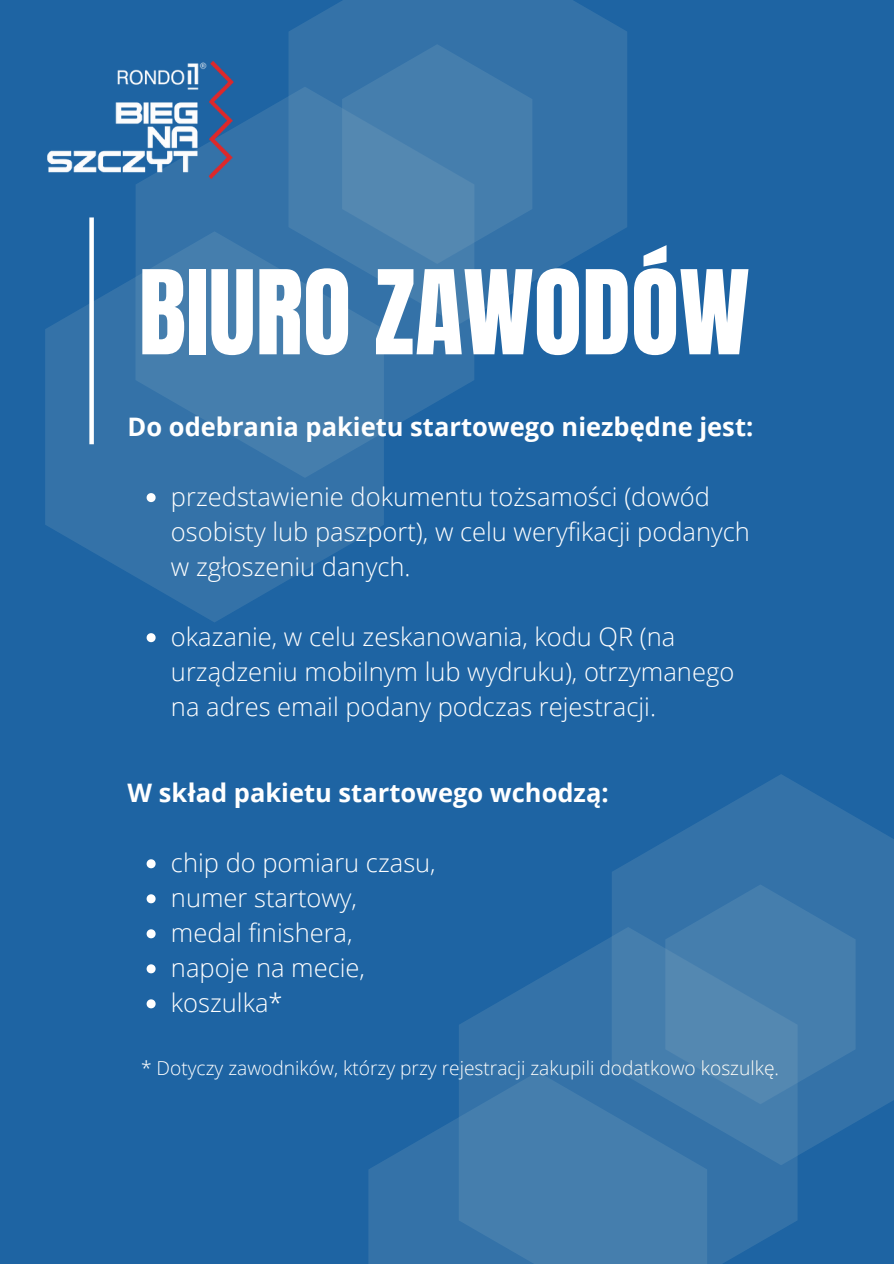
<style>
.page{position:relative;width:894px;height:1264px;background:#fff}
.page>*{position:absolute;margin:0;border:0;box-sizing:border-box;transform-origin:0 0}
.t1{font:99.15px "Anton";color:#fff}
.t2{font:300 25.5px/35px "Open Sans";color:#fff}
.t3{font:700 25.5px "Open Sans";color:#fff}
.t4{font:300 19.2px "Open Sans";color:#fff}
</style>
<div class="page">
<div style="left:0;top:0;width:893px;height:1263px;background:#1e64a3"></div>
<svg style="left:45px;top:278px;width:339px;height:344px;fill:#3472a8"></svg>
<svg style="left:135px;top:97px;width:339px;height:381px;background:#3a76aa"></svg>
<svg style="left:288px;top:0;width:339px;height:325px;background:#3472a8"></svg>
<svg style="left:342px;top:44px;width:190px;height:220px;background:#467fad"></svg>
<div style="left:89px;top:217px;width:5px;height:227px;background:#fff"></div>
<img style="left:47px;top:61px;width:189px;height:119px">
<svg style="left:368px;top:1118px;width:90px;height:145px;fill:#3472a8"></svg>
<svg style="left:458px;top:937px;width:339px;height:326px"></svg>
<svg style="left:611px;top:774px;width:282px;height:391px;fill:#3472a8"></svg>
<svg style="left:665px;top:884px;width:190px;height:220px;background:#467ead"></svg>
<svg style="left:146px;top:493px;width:9px;height:9px"></svg>
<svg style="left:146px;top:633px;width:9px;height:9px"></svg>
<svg style="left:146px;top:859px;width:9px;height:9px"></svg>
<svg style="left:146px;top:894px;width:9px;height:9px"></svg>
<svg style="left:146px;top:929px;width:9px;height:9px"></svg>
<svg style="left:146px;top:964px;width:9px;height:9px"></svg>
<svg style="left:146px;top:999px;width:9px;height:9px"></svg>
<p class="t1" style="left:138px;top:241px;width:612px">BIURO ZAWODÓW</p>
<h2 class="t3" style="left:127px;top:409px;width:627px">Do odebrania pakietu startowego niezbędne jest:</h2>
<p class="t2" style="left:171px;top:478px;width:580px">przedstawienie dokumentu tożsamości (dowód osobisty lub paszport), w celu weryfikacji podanych w zgłoszeniu danych.</p>
<p class="t2" style="left:171px;top:618px;width:564px">okazanie, w celu zeskanowania, kodu QR (na urządzeniu mobilnym lub wydruku), otrzymanego na adres email podany podczas rejestracji.</p>
<h2 class="t3" style="left:127px;top:775px;width:482px">W skład pakietu startowego wchodzą:</h2>
<p class="t2" style="left:171px;top:844px;width:266px">chip do pomiaru czasu,</p>
<p class="t2" style="left:171px;top:879px;width:187px">numer startowy,</p>
<p class="t2" style="left:171px;top:914px;width:183px">medal finishera,</p>
<p class="t2" style="left:171px;top:949px;width:195px">napoje na mecie,</p>
<p class="t2" style="left:171px;top:984px;width:113px">koszulka*</p>
<h1 class="t4" style="left:141px;top:1054px;width:639px">* Dotyczy zawodników, którzy przy rejestracji zakupili dodatkowo koszulkę.</h1>
</div>
